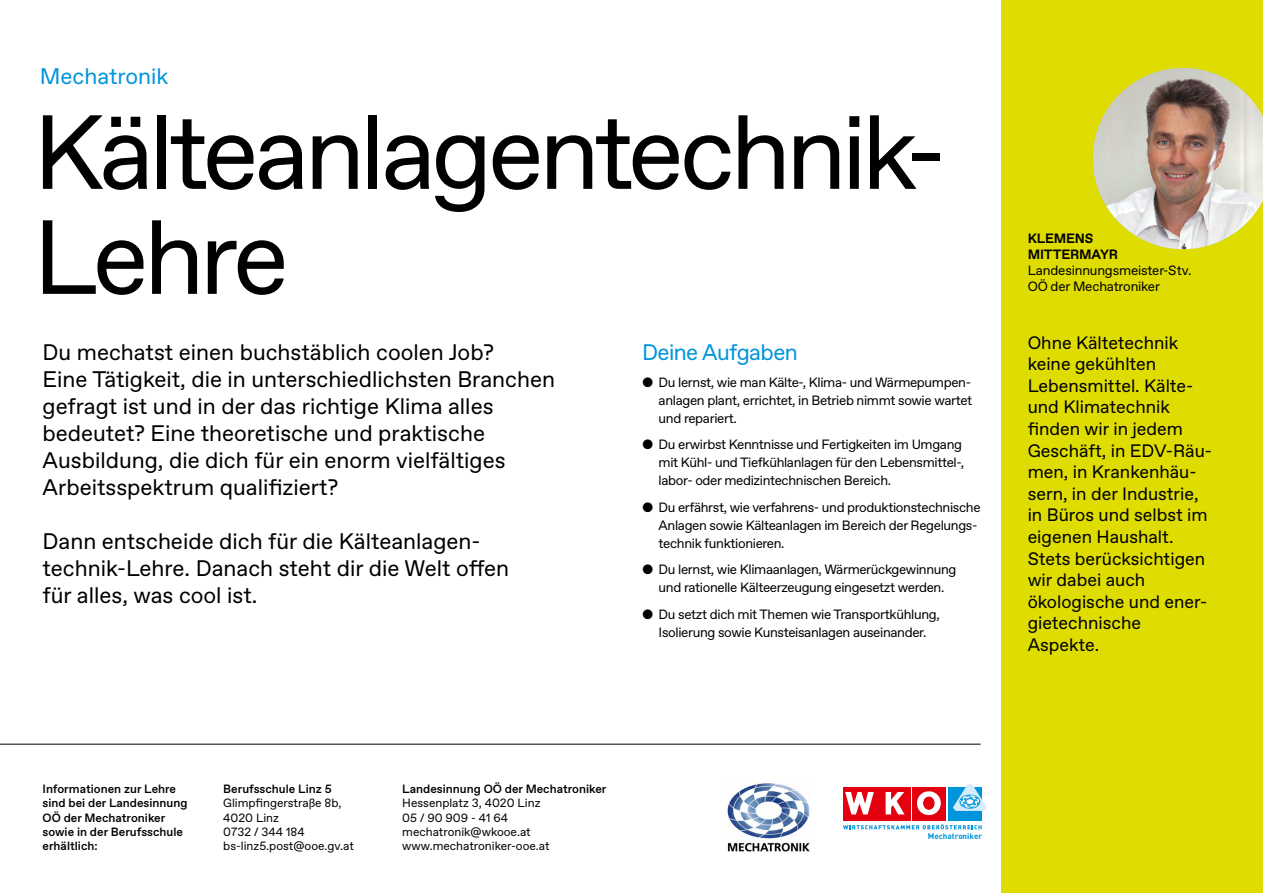
<style>
.page{position:relative;width:1263px;height:893px;background:#fff}
.page>*{position:absolute;margin:0;border:0;box-sizing:border-box;transform-origin:0 0}
.t1{font:105px/105px "Favorit Pro";letter-spacing:-.045em;color:#000}
.t2{font:22.5px/27px "Favorit Pro";color:#000}
.t3{font:22.5px "Favorit Pro";letter-spacing:-.025em;color:#0095db}
.t4{font:22.5px "Favorit Pro";color:#0095db}
.t5{font:18px/21.6px "Favorit Pro";color:#000}
.t6{font:13.5px/18px "Favorit Pro";letter-spacing:-.025em;color:#000}
.t7{font:700 13.5px/16.2px "Favorit Pro";letter-spacing:-.015em;color:#000}
.t8{font:500 12px/14.4px "Favorit Pro";color:#000}
.t9{font:12px/14.4px "Favorit Pro";color:#000}
.t10{font:700 8.1px "DIN Pro";color:#0095db}
</style>
<div class="page">
<div style="left:1002px;top:0;width:261px;height:893px;background:#dedc00"></div>
<hr style="left:0;top:744px;width:981px;height:1px;background:#000">
<img style="left:1093px;top:68px;width:170px;height:181px">
<img style="left:727px;top:783px;width:83px;height:70px">
<div style="left:912px;top:787px;width:33px;height:33px;background:#e3000f"></div>
<div style="left:878px;top:787px;width:33px;height:33px;background:#e3000f"></div>
<svg style="left:886px;top:792px;width:18px;height:22px"></svg>
<div style="left:843px;top:787px;width:33px;height:33px;background:#e3000f"></div>
<svg style="left:845px;top:792px;width:29px;height:22px"></svg>
<div style="left:949px;top:787px;width:33px;height:33px;background:#0095db"></div>
<svg style="left:917px;top:791px;width:24px;height:24px"></svg>
<div style="left:924px;top:797px;width:10px;height:12px;background:#e3000f;border-radius:50%"></div>
<div style="left:923px;top:797px;width:11px;height:12px;border:1px solid #e3000f;border-radius:50%"></div>
<svg style="left:843px;top:824px;width:139px;height:5px"></svg>
<svg style="left:953px;top:784px;width:34px;height:27px"></svg>
<h2 class="t4" style="left:40px;top:61px;width:130px">Mechatronik</h2>
<h1 class="t1" style="left:33px;top:97px;width:915px">Kälteanlagentechnik-<br>Lehre</h1>
<p class="t2" style="left:43px;top:338px;width:514px">Du mechatst einen buchstäblich coolen Job?<br>Eine Tätigkeit, die in unterschiedlichsten Branchen gefragt ist und in der das richtige Klima alles bedeutet? Eine theoretische und praktische Ausbildung, die dich für ein enorm vielfältiges Arbeitsspektrum qualifiziert?</p>
<h2 class="t2" style="left:43px;top:527px;width:468px">Dann entscheide dich für die Kälteanlagen&shy;technik-Lehre. Danach steht dir die Welt offen für alles, was cool ist.</h2>
<h2 class="t3" style="left:642px;top:337px;width:157px">Deine Aufgaben</h2>
<p class="t6" style="left:659px;top:373px;width:315px;text-align:justify">Du lernst, wie man Kälte-, Klima- und Wärmepumpen&shy;anlagen plant, errichtet, in Betrieb nimmt sowie wartet und repariert.</p>
<p class="t6" style="left:659px;top:435px;width:307px">Du erwirbst Kenntnisse und Fertigkeiten im Umgang mit Kühl- und Tiefkühlanlagen für den Lebensmittel-, labor- oder medizintechnischen Bereich.</p>
<p class="t6" style="left:659px;top:498px;width:323px">Du erfährst, wie verfahrens- und produktionstechnische<br>Anlagen sowie Kälteanlagen im Bereich der Regelungs&shy;technik funktionieren.</p>
<p class="t6" style="left:659px;top:560px;width:299px">Du lernst, wie Klimaanlagen, Wärmerückgewinnung und rationelle Kälteerzeugung eingesetzt werden.</p>
<p class="t6" style="left:659px;top:605px;width:283px">Du setzt dich mit Themen wie Transportkühlung,<br>Isolierung sowie Kunsteisanlagen auseinander.</p>
<p class="t7" style="left:1028px;top:230px;width:92px">KLEMENS<br>MITTERMAYR</p>
<p class="t6" style="left:1028px;top:262px;width:165px;line-height:16.2px">Landesinnungsmeister-Stv.<br>OÖ der Mechatroniker</p>
<p class="t5" style="left:1028px;top:331px;width:186px">Ohne Kältetechnik keine gekühlten<br>Lebensmittel. Kälte&shy;und Klimatechnik finden wir in jedem<br>Geschäft, in EDV-Räu&shy;men, in Krankenhäu&shy;sern, in der Industrie, in Büros und selbst im eigenen Haushalt.<br>Stets berücksichtigen wir dabei auch ökologische und ener&shy;gietechnische<br>Aspekte.</p>
<p class="t8" style="left:43px;top:781px;width:147px">Informationen zur Lehre sind bei der Landesinnung<br>OÖ der Mechatroniker sowie in der Berufsschule erhältlich:</p>
<p class="t8" style="left:223px;top:781px;width:110px">Berufsschule Linz 5</p>
<p class="t9" style="left:223px;top:796px;width:132px">Glimpfingerstraße 8b,<br>4020 Linz<br>0732 / 344 184 bs-linz5.post@ooe.gv.at</p>
<p class="t8" style="left:402px;top:781px;width:206px">Landesinnung OÖ der Mechatroniker</p>
<p class="t9" style="left:402px;top:796px;width:149px">Hessenplatz 3, 4020 Linz<br>05 / 90 909 - 41 64 mechatronik@wkooe.at www.mechatroniker-ooe.at</p>
<p class="t10" style="left:928px;top:830px;width:56px">Mechatroniker</p>
</div>
